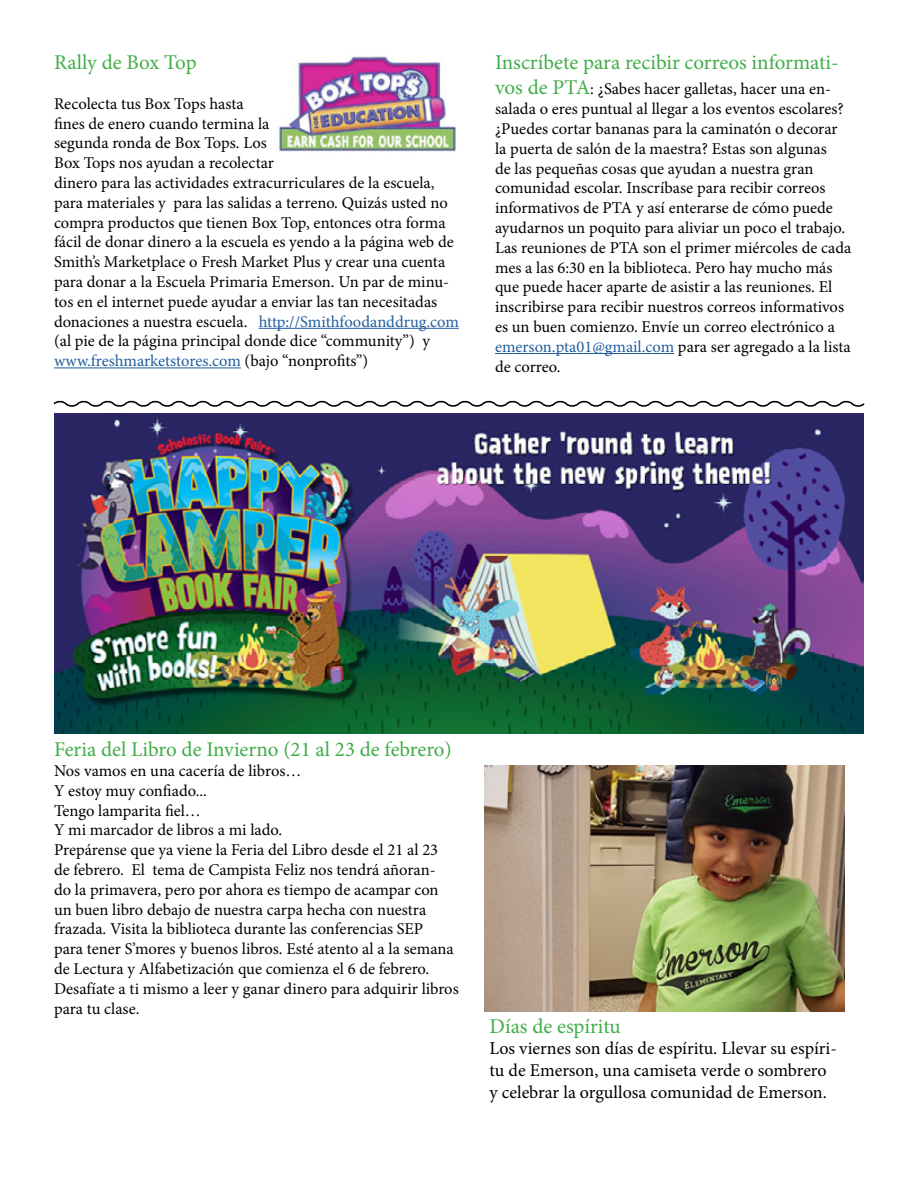
<style>
.page{position:relative;width:918px;height:1188px;background:#fff}
.page>*{position:absolute;margin:0;border:0;box-sizing:border-box;transform-origin:0 0}
.t1{font:21px "Minion Pro";color:#41ad49}
.t2{font:18px/21.6px "Minion Pro";color:#000}
.t3{font:16.5px/19.8px "Minion Pro";color:#000}
.s1{color:#215e9e}
.s2{font-size:21px;color:#41ad49}
</style>
<div class="page">
<svg style="left:53px;top:400px;width:812px;height:7px"></svg>
<hr style="left:259px;top:328px;width:200px;height:1px;background:#215e9e">
<hr style="left:54px;top:368px;width:187px;height:1px;background:#215e9e">
<img style="left:276px;top:56px;width:180px;height:96px">
<hr style="left:495px;top:353px;width:179px;height:1px;background:#215e9e">
<img style="left:54px;top:414px;width:810px;height:320px">
<img style="left:484px;top:765px;width:360px;height:247px">
<p class="t1" style="left:54px;top:48px;width:144px">Rally de Box Top</p>
<p class="t3" style="left:54px;top:94px;width:407px">Recolecta tus Box Tops hasta<br>fines de enero cuando termina la<br>segunda ronda de Box Tops. Los<br>Box Tops nos ayudan a recolectar<br>dinero para las actividades extracurriculares de la escuela, para materiales y para las salidas a terreno. Quizás usted no compra productos que tienen Box Top, entonces otra forma fácil de donar dinero a la escuela es yendo a la página web de Smith’s Marketplace o Fresh Market Plus y crear una cuenta para donar a la Escuela Primaria Emerson. Un par de minu&shy;tos en el internet puede ayudar a enviar las tan necesitadas donaciones a nuestra escuela. <span class="s1">http://Smithfoodanddrug.com </span>(al pie de la página principal donde dice “community”) y <span class="s1">www.freshmarketstores.com</span> (bajo “nonprofits”)</p>
<p class="t1" style="left:495px;top:48px;width:345px">Inscríbete para recibir correos informati-</p>
<p class="t3" style="left:495px;top:79px;width:358px"><span class="s2">vos de PTA</span>: ¿Sabes hacer galletas, hacer una en&shy;salada o eres puntual al llegar a los eventos escolares? ¿Puedes cortar bananas para la caminatón o decorar la puerta de salón de la maestra? Estas son algunas<br>de las pequeñas cosas que ayudan a nuestra gran comunidad escolar. Inscríbase para recibir correos informativos de PTA y así enterarse de cómo puede ayudarnos un poquito para aliviar un poco el trabajo.<br>Las reuniones de PTA son el primer miércoles de cada mes a las 6:30 en la biblioteca. Pero hay mucho más que puede hacer aparte de asistir a las reuniones. El inscribirse para recibir nuestros correos informativos es un buen comienzo. Envíe un correo electrónico a <span class="s1">emerson.pta01@gmail.com</span> para ser agregado a la lista de correo.</p>
<p class="t1" style="left:54px;top:735px;width:399px">Feria del Libro de Invierno (21 al 23 de febrero)</p>
<p class="t3" style="left:54px;top:761px;width:406px">Nos vamos en una cacería de libros…<br>Y estoy muy confiado...<br>Tengo lamparita fiel…<br>Y mi marcador de libros a mi lado.<br>Prepárense que ya viene la Feria del Libro desde el 21 al 23<br>de febrero. El tema de Campista Feliz nos tendrá añoran-<br>do la primavera, pero por ahora es tiempo de acampar con un buen libro debajo de nuestra carpa hecha con nuestra frazada. Visita la biblioteca durante las conferencias SEP<br>para tener S’mores y buenos libros. Esté atento al a la semana de Lectura y Alfabetización que comienza el 6 de febrero.<br>Desafíate a ti mismo a leer y ganar dinero para adquirir libros para tu clase.</p>
<p class="t1" style="left:490px;top:1012px;width:133px">Días de espíritu</p>
<p class="t2" style="left:490px;top:1038px;width:349px">Los viernes son días de espíritu. Llevar su espíri&shy;tu de Emerson, una camiseta verde o sombrero y celebrar la orgullosa comunidad de Emerson.</p>
</div>
